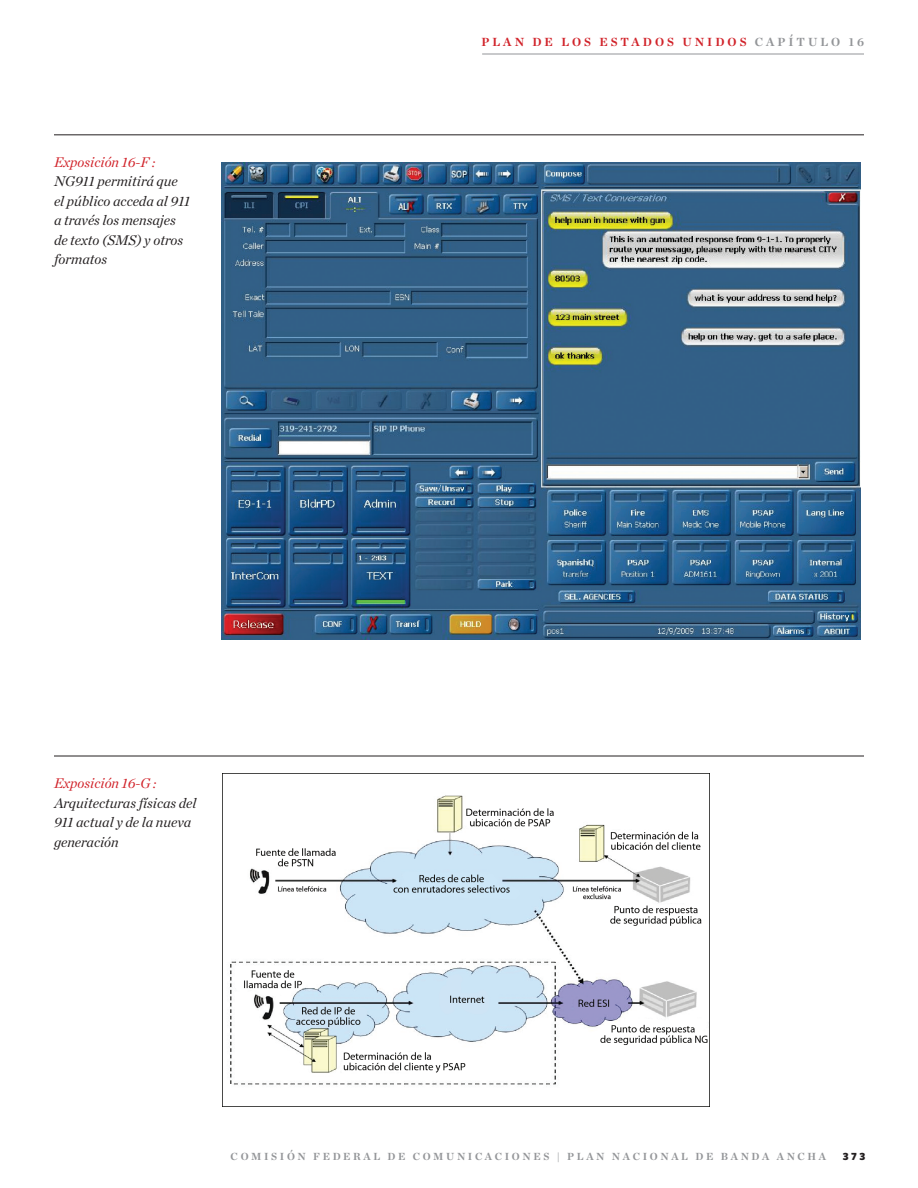
<style>
.page{position:relative;width:918px;height:1188px;background:#fff}
.page>*{position:absolute;margin:0;border:0;box-sizing:border-box;transform-origin:0 0}
.t1{font:italic 14.25px/19.5px "Chronicle Deck";color:#231f20}
.t2{font:italic 14.25px "Chronicle Deck";color:#d1232a}
.t3{font:700 12px "Chronicle Deck";letter-spacing:.25em;color:#d1232a}
.t4{font:700 10.5px "Chronicle Deck";letter-spacing:.25em;color:#939598}
.t5{font:900 10.5px "Whitney";color:#231f20}
.s1{color:#939598}
</style>
<div class="page">
<hr style="left:482px;top:54px;width:382px;height:1px;background:#939598">
<hr style="left:54px;top:135px;width:810px;height:1px;background:#231f20">
<img style="left:221px;top:163px;width:639px;height:477px">
<hr style="left:54px;top:756px;width:810px;height:1px;background:#231f20">
<img style="left:222px;top:773px;width:488px;height:334px">
<div style="left:326px;top:947px;width:135px;height:13px;background:#fff"></div>
<p class="t2" style="left:54px;top:151px;width:103px">Exposición 16-F :</p>
<p class="t1" style="left:54px;top:171px;width:138px">NG911 permitirá que el público acceda al 911 a través los mensajes de texto (SMS) y otros formatos</p>
<p class="t3" style="left:481px;top:32px;width:384px">PLAN DE LOS ESTADOS UNIDOS <span class="s1">CAPÍTULO 16</span></p>
<p class="t2" style="left:54px;top:772px;width:104px">Exposición 16-G :</p>
<p class="t1" style="left:54px;top:792px;width:144px">Arquitecturas físicas del<br>911 actual y de la nueva generación</p>
<p class="t4" style="left:231px;top:1148px;width:357px">COMISIÓN FEDERAL DE COMUNICACIONES | PLAN</p>
<p class="t4" style="left:612px;top:1148px;width:11px">NACIONAL</p>
<p class="t4" style="left:695px;top:1148px;width:10px">DE</p>
<p class="t4" style="left:721px;top:1148px;width:21px">B ANDA</p>
<p class="t4" style="left:777px;top:1148px;width:11px">ANC</p>
<p class="t4" style="left:808px;top:1148px;width:18px">HA</p>
<p class="t5" style="left:843px;top:1149px;width:24px">373</p>
</div>
